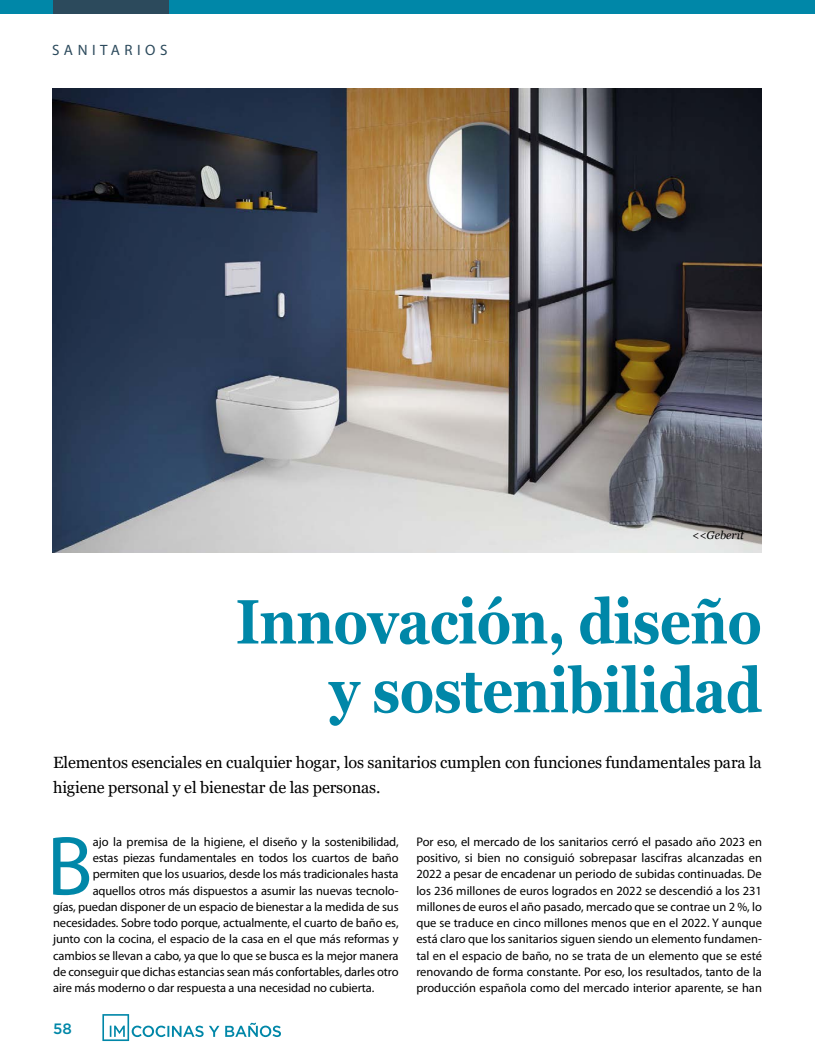
<style>
.page{position:relative;width:815px;height:1063px;background:#fff}
.page>*{position:absolute;margin:0;border:0;box-sizing:border-box;transform-origin:0 0}
.t1{font:84.88px "Myriad Pro";color:#0087a8}
.t2{font:700 62.5px/68.8px "Georgia";letter-spacing:-.01em;color:#0087a8;text-align:right;scale:.87 1}
.t3{font:16.25px/25px "Georgia";letter-spacing:-.01em;color:#000}
.t4{font:15px "Myriad Pro";letter-spacing:.3em;color:#2c4a5c}
.t5{font:500 15px "Gotham";color:#0087a8}
.t6{font:12.5px/16.2px "Myriad Pro";letter-spacing:-.01em;color:#000;text-align:justify}
.t7{font:italic 11.25px "Georgia";color:#000}
</style>
<div class="page">
<div style="left:0;top:0;width:815px;height:14px;background:#0087a8"></div>
<div style="left:53px;top:0;width:116px;height:14px;background:#2c4a5c"></div>
<svg style="left:102px;top:1014px;width:117px;height:27px"></svg>
<svg style="left:225px;top:1023px;width:56px;height:14px"></svg>
<img style="left:52px;top:89px;width:710px;height:464px">
<p class="t4" style="left:52px;top:41px;width:117px">SANITARIOS</p>
<p class="t7" style="left:692px;top:528px;width:53px">&lt;&lt;Geberit</p>
<h2 class="t2" style="left:236px;top:588px;width:606px">Innovación, diseño y sostenibilidad</h2>
<h3 class="t3" style="left:53px;top:750px;width:710px">Elementos esenciales en cualquier hogar, los sanitarios cumplen con funciones fundamentales para la higiene personal y el bienestar de las personas.</h3>
<h1 class="t1" style="left:47px;top:814px;width:47px">B</h1>
<p class="t6" style="left:93px;top:833px;width:307px">ajo la premisa de la higiene, el diseño y la sostenibilidad,</p>
<p class="t6" style="left:93px;top:850px;width:307px">estas piezas fundamentales en todos los cuartos de baño</p>
<p class="t6" style="left:93px;top:866px;width:307px">permiten que los usuarios, desde los más tradicionales hasta</p>
<p class="t6" style="left:93px;top:882px;width:307px">aquellos otros más dispuestos a asumir las nuevas tecnolo-</p>
<p class="t6" style="left:53px;top:898px;width:347px">gías, puedan disponer de un espacio de bienestar a la medida de sus</p>
<p class="t6" style="left:53px;top:915px;width:347px">necesidades. Sobre todo porque, actualmente, el cuarto de baño es,</p>
<p class="t6" style="left:53px;top:931px;width:347px">junto con la cocina, el espacio de la casa en el que más reformas y</p>
<p class="t6" style="left:53px;top:947px;width:347px">cambios se llevan a cabo, ya que lo que se busca es la mejor manera</p>
<p class="t6" style="left:53px;top:963px;width:347px">de conseguir que dichas estancias sean más confortables, darles otro</p>
<p class="t6" style="left:53px;top:980px;width:323px">aire más moderno o dar respuesta a una necesidad no cubierta.</p>
<p class="t5" style="left:53px;top:1018px;width:20px">58</p>
<p class="t6" style="left:416px;top:833px;width:347px">Por eso, el mercado de los sanitarios cerró el pasado año 2023 en positivo, si bien no consiguió sobrepasar lascifras alcanzadas en 2022 a pesar de encadenar un periodo de subidas continuadas. De los 236 millones de euros logrados en 2022 se descendió a los 231 millones de euros el año pasado, mercado que se contrae un 2 %, lo que se traduce en cinco millones menos que en el 2022. Y aunque está claro que los sanitarios siguen siendo un elemento fundamen&shy;tal en el espacio de baño, no se trata de un elemento que se esté renovando de forma constante. Por eso, los resultados, tanto de la producción española como del mercado interior aparente, se han</p>
</div>
